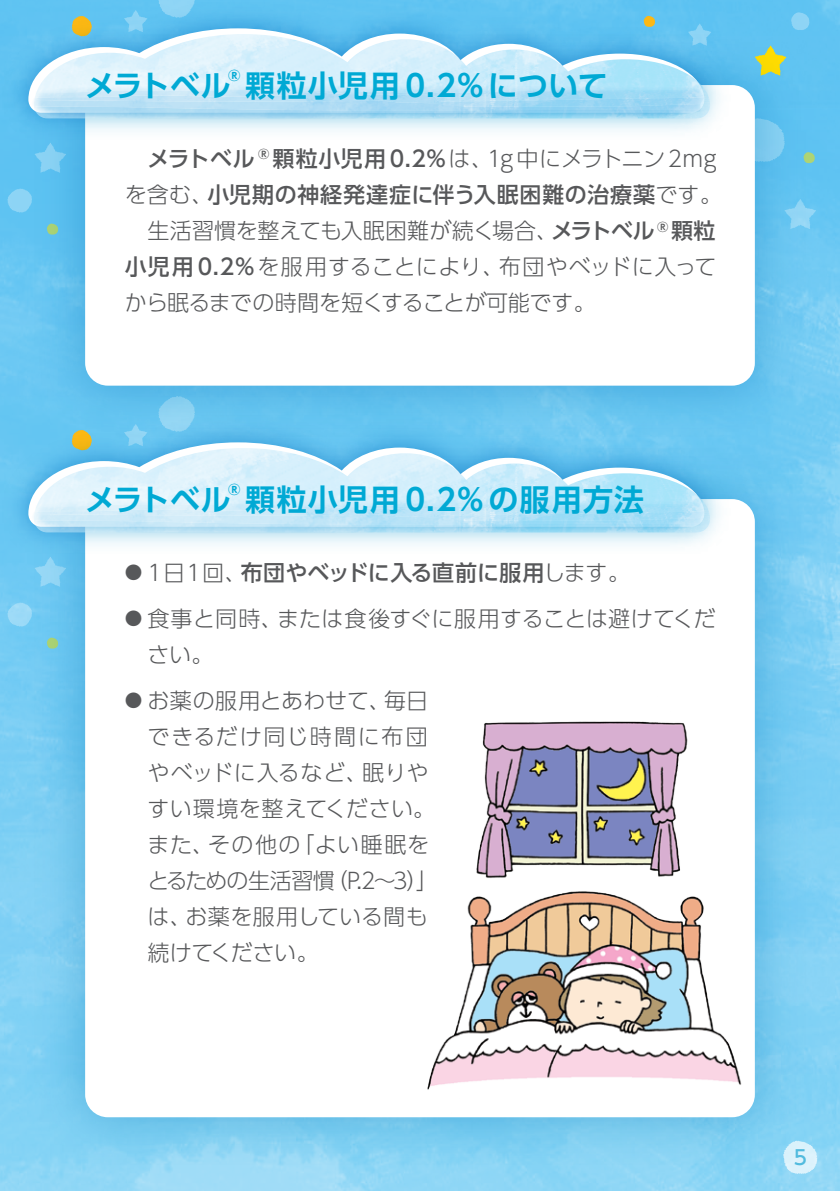
<style>
.page{position:relative;width:840px;height:1191px;background:#fff}
.page>*{position:absolute;margin:0;border:0;box-sizing:border-box;transform-origin:0 0}
.t1{font:700 30px "UD Shin Go Pro De";letter-spacing:.025em;color:#00a9d4}
.t2{font:300 22px/36px "UD Shin Go Pro";color:#57585a}
.t3{font:500 22px "UD Shin Go Pro";letter-spacing:.02em;color:#57585a}
.t4{font:300 22px "UD Shin Go Pro";letter-spacing:-.03em;color:#57585a}
.t5{font:500 20px "UD Shin Go Pro";color:#52bbde}
.t6{font:700 14px "UD Shin Go Pro De";color:#00a9d4}
.s1{font-weight:300}
.s2{font-weight:500}
.s3{font-weight:300;font-size:17.6px}
.s4{font-size:17.6px}
</style>
<div class="page">
<img style="left:0;top:0;width:839px;height:1191px">
<svg style="left:7px;top:602px;width:10px;height:24px"></svg>
<svg style="left:7px;top:188px;width:10px;height:25px"></svg>
<svg style="left:790px;top:12px;width:19px;height:5px"></svg>
<img style="left:17px;top:17px;width:806px;height:413px">
<div style="left:85px;top:85px;width:669px;height:301px;background:#fff;border-radius:23px"></div>
<img style="left:17px;top:430px;width:806px;height:755px">
<div style="left:85px;top:499px;width:669px;height:618px;background:#fff;border-radius:23px"></div>
<img style="left:0;top:0;width:738px;height:147px">
<svg style="left:28px;top:28px;width:676px;height:85px;background:#6dc3ea"></svg>
<img style="left:34px;top:34px;width:675px;height:84px">
<svg style="left:32px;top:86px;width:672px;height:34px;background:#b0ddf4"></svg>
<img style="left:0;top:408px;width:738px;height:153px">
<svg style="left:28px;top:442px;width:676px;height:85px;background:#74c6ea"></svg>
<svg style="left:32px;top:499px;width:672px;height:34px"></svg>
<img style="left:34px;top:448px;width:675px;height:84px">
<img style="left:427px;top:696px;width:328px;height:420px">
<h1 class="t1" style="left:85px;top:61px;width:147px">メラトベル</h1>
<p class="t6" style="left:228px;top:65px;width:14px">®</p>
<h1 class="t1" style="left:245px;top:61px;width:364px">顆粒小児用 0.2%について</h1>
<p class="t3" style="left:147px;top:141px;width:570px">メラトベル <sup>®</sup> 顆粒小児用0.2%<span class="s1">は、1g中にメラトニン2mg</span></p>
<p class="t3" style="left:125px;top:177px;width:598px"><span class="s1">を含む、</span>小児期の神経発達症に伴う入眠困難の治療薬<span class="s1">です。</span></p>
<p class="t2" style="left:147px;top:212px;width:569px">生活習慣を整えても入眠困難が続く場合、<span class="s2">メラトベル</span> <sup>®</sup> <span class="s2">顆粒</span></p>
<p class="t2" style="left:125px;top:248px;width:592px"><span class="s2">小児用0.2%</span>を服用することにより、布団やベッドに入って</p>
<p class="t4" style="left:125px;top:285px;width:472px">から眠るまでの時間を短くすることが可能です。</p>
<h1 class="t1" style="left:85px;top:475px;width:147px">メラトベル</h1>
<p class="t6" style="left:228px;top:478px;width:14px">®</p>
<h1 class="t1" style="left:245px;top:475px;width:400px">顆粒小児用 0.2%の服用方法</h1>
<p class="t3" style="left:125px;top:554px;width:506px"><span class="s3">●</span> <span class="s1">1日1回、</span>布団やベッドに入る直前に服用<span class="s1">します。</span></p>
<p class="t2" style="left:147px;top:599px;width:569px;text-indent:-23px"><span class="s4">●</span> 食事と同時、または食後すぐに服用することは避けてください。</p>
<p class="t2" style="left:147px;top:681px;width:292px;text-indent:-23px"><span class="s4">●</span> お薬の服用とあわせて、毎日できるだけ同じ時間に布団やベッドに入るなど、眠りやすい環境を整えてください。また、その他の「よい睡眠をとるための生活習慣（P.2～3）」は、お薬を服用している間も続けてください。</p>
<p class="t5" style="left:793px;top:1141px;width:15px">5</p>
</div>
